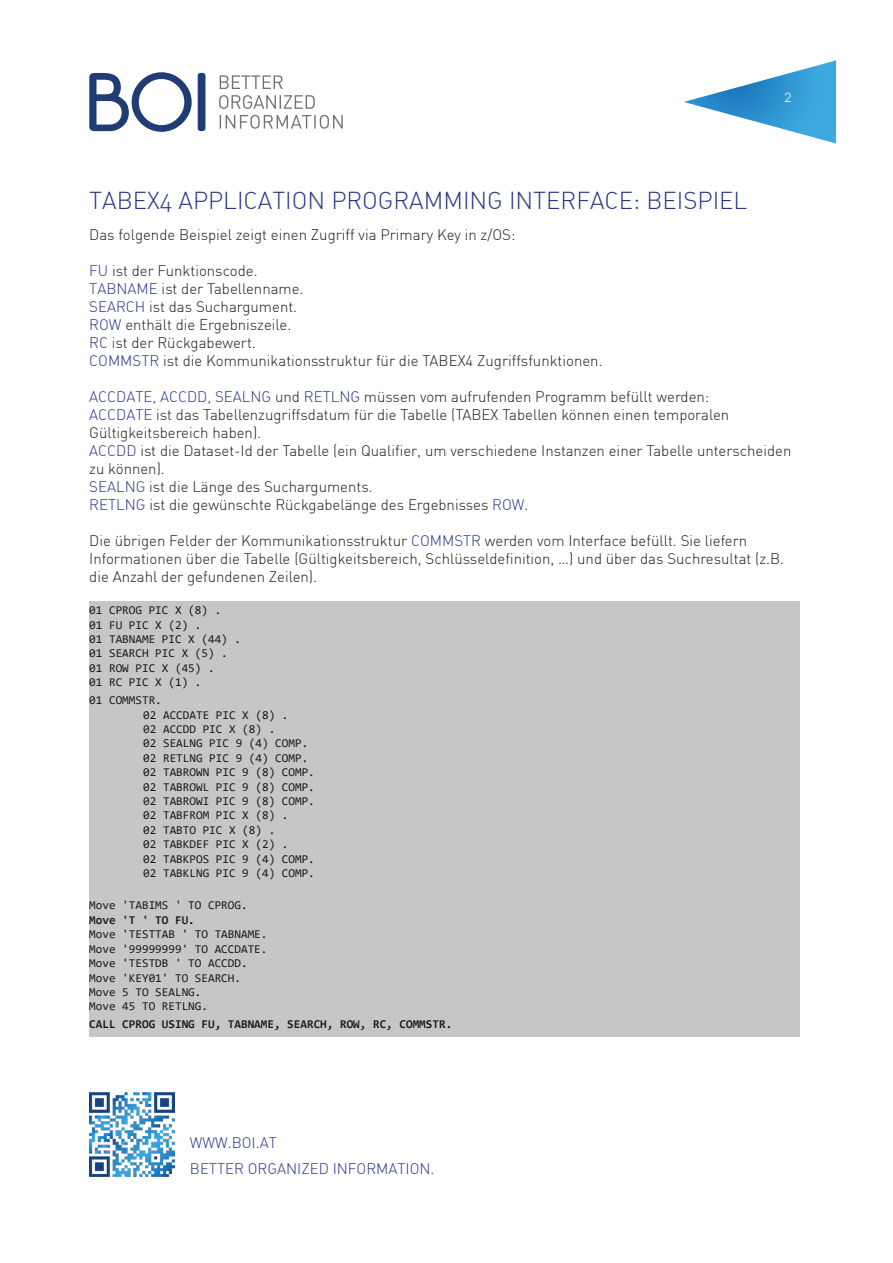
<style>
.page{position:relative;width:893px;height:1263px;background:#fff}
.page>*{position:absolute;margin:0;border:0;box-sizing:border-box;transform-origin:0 0}
.t1{font:300 24px "DIN Alternate";color:#283583}
.Fließtext{font:300 15px/18px "DIN";color:#1d1d1b}
.Footer_Filiale{font:300 15px "DIN Alternate";color:#283583}
.t2{font:300 15px "DIN Alternate";color:#fff}
.t3{font:12px/14.4px "Consolas";color:#1d1d1b}
.t4{font:700 12px "Consolas";color:#1d1d1b}
.s1{font-family:"DIN Alternate";color:#283583}
.s2{font-weight:700}
</style>
<div class="page">
<svg style="left:220px;top:115px;width:123px;height:14px"></svg>
<svg style="left:219px;top:95px;width:96px;height:14px"></svg>
<svg style="left:220px;top:75px;width:63px;height:14px"></svg>
<div style="left:198px;top:73px;width:7px;height:58px;background:#213b74;border-radius:4px"></div>
<svg style="left:89px;top:72px;width:103px;height:60px"></svg>
<svg style="left:684px;top:60px;width:152px;height:84px"></svg>
<div style="left:89px;top:601px;width:710px;height:21px;background:#c6c6c6"></div>
<div style="left:89px;top:615px;width:710px;height:21px;background:#c6c6c6"></div>
<div style="left:89px;top:630px;width:710px;height:20px;background:#c6c6c6"></div>
<div style="left:89px;top:644px;width:710px;height:21px;background:#c6c6c6"></div>
<div style="left:89px;top:659px;width:710px;height:20px;background:#c6c6c6"></div>
<div style="left:89px;top:673px;width:710px;height:21px;background:#c6c6c6"></div>
<div style="left:89px;top:689px;width:710px;height:23px;background:#c6c6c6"></div>
<div style="left:89px;top:705px;width:710px;height:21px;background:#c6c6c6"></div>
<div style="left:89px;top:720px;width:710px;height:20px;background:#c6c6c6"></div>
<div style="left:89px;top:734px;width:710px;height:21px;background:#c6c6c6"></div>
<div style="left:89px;top:749px;width:710px;height:20px;background:#c6c6c6"></div>
<div style="left:89px;top:763px;width:710px;height:21px;background:#c6c6c6"></div>
<div style="left:89px;top:777px;width:710px;height:21px;background:#c6c6c6"></div>
<div style="left:89px;top:792px;width:710px;height:20px;background:#c6c6c6"></div>
<div style="left:89px;top:806px;width:710px;height:21px;background:#c6c6c6"></div>
<div style="left:89px;top:821px;width:710px;height:20px;background:#c6c6c6"></div>
<div style="left:89px;top:835px;width:710px;height:21px;background:#c6c6c6"></div>
<div style="left:89px;top:849px;width:710px;height:21px;background:#c6c6c6"></div>
<div style="left:89px;top:864px;width:710px;height:20px;background:#c6c6c6"></div>
<div style="left:89px;top:880px;width:710px;height:23px;background:#c6c6c6"></div>
<div style="left:89px;top:896px;width:710px;height:21px;background:#c6c6c6"></div>
<div style="left:89px;top:911px;width:710px;height:20px;background:#c6c6c6"></div>
<div style="left:89px;top:925px;width:710px;height:21px;background:#c6c6c6"></div>
<div style="left:89px;top:939px;width:710px;height:21px;background:#c6c6c6"></div>
<div style="left:89px;top:954px;width:710px;height:20px;background:#c6c6c6"></div>
<div style="left:89px;top:968px;width:710px;height:21px;background:#c6c6c6"></div>
<div style="left:89px;top:983px;width:710px;height:20px;background:#c6c6c6"></div>
<div style="left:89px;top:997px;width:710px;height:21px;background:#c6c6c6"></div>
<div style="left:89px;top:1013px;width:710px;height:23px;background:#c6c6c6"></div>
<img style="left:89px;top:1093px;width:85px;height:83px">
<p class="t2" style="left:784px;top:88px;width:9px">2</p>
<h2 class="t1" style="left:89px;top:186px;width:660px">TABEX4 APPLICATION PROGRAMMING INTERFACE: BEISPIEL</h2>
<p class="Fließtext" style="left:89px;top:225px;width:428px">Das folgende Beispiel zeigt einen Zugriff via Primary Key in z/OS:</p>
<p class="Fließtext" style="left:89px;top:261px;width:170px"><span class="s1">FU</span> ist der Funktionscode.</p>
<p class="Fließtext" style="left:89px;top:279px;width:216px"><span class="s1">TABNAME</span> ist der Tabellenname.</p>
<p class="Fließtext" style="left:89px;top:297px;width:209px"><span class="s1">SEARCH</span> ist das Suchargument.</p>
<p class="Fließtext" style="left:89px;top:315px;width:204px"><span class="s1">ROW</span> enthält die Ergebniszeile.</p>
<p class="Fließtext" style="left:89px;top:333px;width:168px"><span class="s1">RC</span> ist der Rückgabewert.</p>
<p class="Fließtext" style="left:89px;top:351px;width:515px"><span class="s1">COMMSTR</span> ist die Kommunikationsstruktur für die TABEX4 Zugriffsfunktionen.</p>
<p class="Fließtext" style="left:89px;top:387px;width:621px"><span class="s1">ACCDATE, ACCDD, SEALNG</span> und <span class="s1">RETLNG</span> müssen vom aufrufenden Programm befüllt werden:</p>
<p class="Fließtext" style="left:89px;top:405px;width:641px"><span class="s1">ACCDATE</span> ist das Tabellenzugriffsdatum für die Tabelle (TABEX Tabellen können einen temporalen<br>Gültigkeitsbereich haben).</p>
<p class="Fließtext" style="left:89px;top:441px;width:704px"><span class="s1">ACCDD</span> ist die Dataset-Id der Tabelle (ein Qualifier, um verschiedene Instanzen einer Tabelle unterscheiden zu können).</p>
<p class="Fließtext" style="left:89px;top:477px;width:285px"><span class="s1">SEALNG</span> ist die Länge des Sucharguments.</p>
<p class="Fließtext" style="left:89px;top:495px;width:441px"><span class="s1">RETLNG</span> ist die gewünschte Rückgabelänge des Ergebnisses <span class="s1">ROW</span>.</p>
<p class="Fließtext" style="left:89px;top:531px;width:696px">Die übrigen Felder der Kommunikationsstruktur <span class="s1">COMMSTR</span> werden vom Interface befüllt. Sie liefern<br>Informationen über die Tabelle (Gültigkeitsbereich, Schlüsseldefinition, …) und über das Suchresultat (z.B. die Anzahl der gefundenen Zeilen).</p>
<p class="t3" style="left:89px;top:603px;width:153px">01 CPROG PIC X (8) .<br>01 FU PIC X (2) .<br>01 TABNAME PIC X (44) .<br>01 SEARCH PIC X (5) .<br>01 ROW PIC X (45) .<br>01 RC PIC X (1) .</p>
<p class="t3" style="left:143px;top:693px;width:173px;text-indent:-54px">01 COMMSTR.<br>02 ACCDATE PIC X (8) .<br>02 ACCDD PIC X (8) .<br>02 SEALNG PIC 9 (4) COMP.<br>02 RETLNG PIC 9 (4) COMP.<br>02 TABROWN PIC 9 (8) COMP.<br>02 TABROWL PIC 9 (8) COMP.<br>02 TABROWI PIC 9 (8) COMP.<br>02 TABFROM PIC X (8) .<br>02 TABTO PIC X (8) .<br>02 TABKDEF PIC X (2) .<br>02 TABKPOS PIC 9 (4) COMP.<br>02 TABKLNG PIC 9 (4) COMP.</p>
<p class="t3" style="left:89px;top:898px;width:180px">Move 'TABIMS ' TO CPROG.<br><span class="s2">Move 'T ' TO FU.<br></span>Move 'TESTTAB ' TO TABNAME.<br>Move '99999999' TO ACCDATE.<br>Move 'TESTDB ' TO ACCDD.<br>Move 'KEY01' TO SEARCH.<br>Move 5 TO SEALNG.<br>Move 45 TO RETLNG.</p>
<p class="t4" style="left:89px;top:1017px;width:364px">CALL CPROG USING FU, TABNAME, SEARCH, ROW, RC, COMMSTR.</p>
<p class="Footer_Filiale" style="left:190px;top:1133px;width:88px">WWW.BOI.AT</p>
<p class="Footer_Filiale" style="left:190px;top:1160px;width:246px">BETTER ORGANIZED INFORMATION.</p>
</div>
